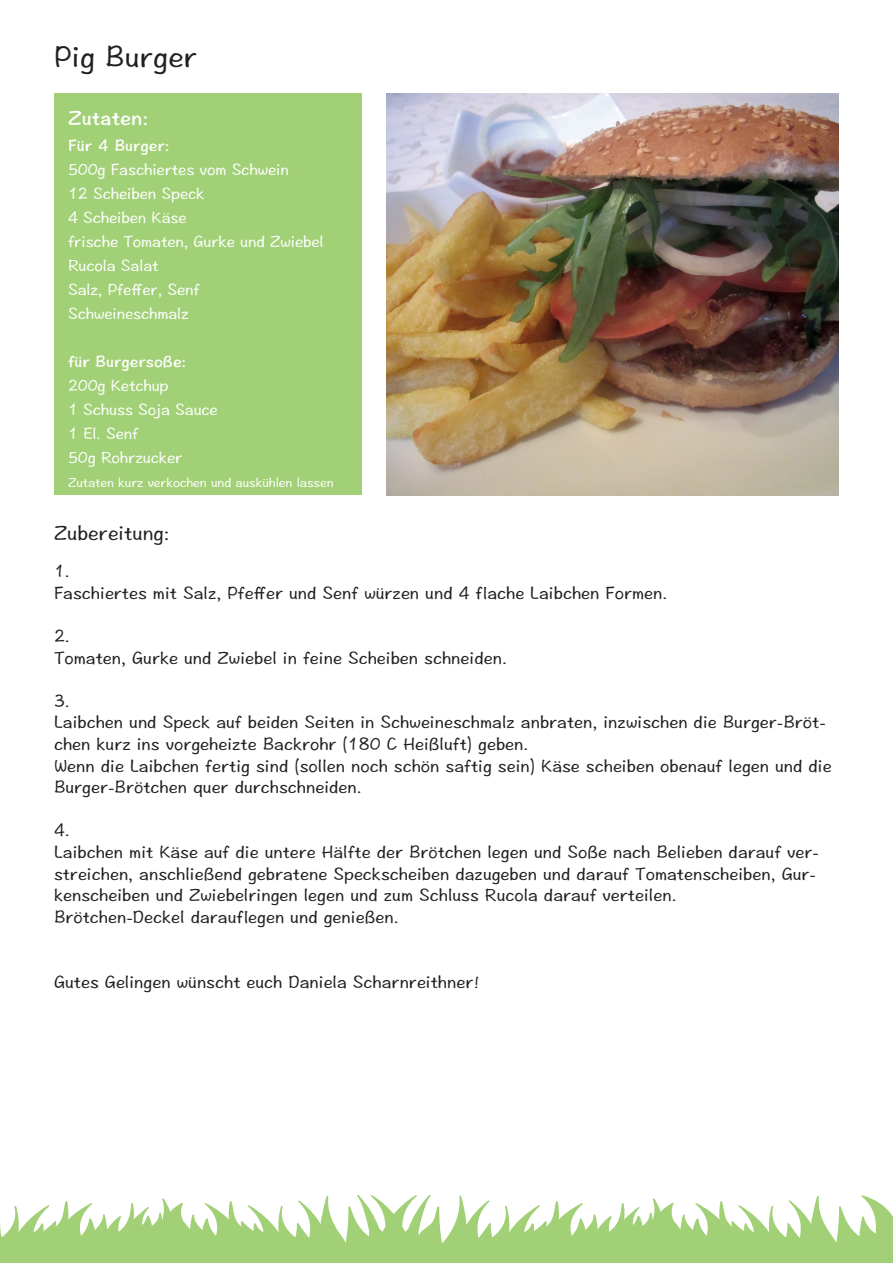
<style>
.page{position:relative;width:893px;height:1263px;background:#fff}
.page>*{position:absolute;margin:0;border:0;box-sizing:border-box;transform-origin:0 0}
.t1{font:30.6px "Hannotate SC W5";color:#231f20}
.t2{font:21px "Hannotate SC W5";color:#231f20}
.t3{font:21px "Hannotate SC W7";color:#fff}
.t4{font:18px/21.6px "Hannotate SC W5";color:#231f20}
.t5{font:16.5px "Hannotate SC W5";letter-spacing:-.01em;color:#fff}
.t6{font:16.5px "Hannotate SC W7";color:#fff}
.t7{font:13.5px "Hannotate SC W5";letter-spacing:-.01em;color:#fff}
</style>
<div class="page">
<div style="left:54px;top:94px;width:307px;height:401px;background:#a1d076"></div>
<img style="left:387px;top:94px;width:452px;height:401px">
<svg style="left:0;top:1195px;width:893px;height:68px;fill:#a1d076"></svg>
<p class="t1" style="left:54px;top:38px;width:145px">Pig Burger</p>
<p class="t3" style="left:68px;top:105px;width:82px">Zutaten:</p>
<p class="t6" style="left:68px;top:135px;width:103px">Für 4 Burger:</p>
<p class="t5" style="left:68px;top:159px;width:222px">500g Faschiertes vom Schwein</p>
<p class="t5" style="left:68px;top:183px;width:138px">12 Scheiben Speck</p>
<p class="t5" style="left:68px;top:207px;width:120px">4 Scheiben Käse</p>
<p class="t5" style="left:68px;top:231px;width:257px">frische Tomaten, Gurke und Zwiebel</p>
<p class="t5" style="left:68px;top:255px;width:92px">Rucola Salat</p>
<p class="t5" style="left:68px;top:279px;width:133px">Salz, Pfeffer, Senf</p>
<p class="t5" style="left:68px;top:303px;width:122px">Schweineschmalz</p>
<p class="t6" style="left:68px;top:351px;width:120px">für Burgersoße:</p>
<p class="t5" style="left:68px;top:375px;width:102px">200g Ketchup</p>
<p class="t5" style="left:68px;top:399px;width:151px">1 Schuss Soja Sauce</p>
<p class="t5" style="left:68px;top:423px;width:72px">1 El. Senf</p>
<p class="t5" style="left:68px;top:447px;width:116px">50g Rohrzucker</p>
<p class="t7" style="left:68px;top:474px;width:267px">Zutaten kurz verkochen und auskühlen lassen</p>
<p class="t2" style="left:54px;top:520px;width:117px">Zubereitung:</p>
<p class="t4" style="left:54px;top:560px;width:17px">1.</p>
<p class="t4" style="left:54px;top:582px;width:615px">Faschiertes mit Salz, Pfeffer und Senf würzen und 4 flache Laibchen Formen.</p>
<p class="t4" style="left:54px;top:625px;width:17px">2.</p>
<p class="t4" style="left:54px;top:647px;width:454px">Tomaten, Gurke und Zwiebel in feine Scheiben schneiden.</p>
<p class="t4" style="left:54px;top:690px;width:17px">3.</p>
<p class="t4" style="left:54px;top:711px;width:773px">Laibchen und Speck auf beiden Seiten in Schweineschmalz anbraten, inzwischen die Burger-Bröt&shy;chen kurz ins vorgeheizte Backrohr (180 C Heißluft) geben.</p>
<p class="t4" style="left:54px;top:755px;width:779px">Wenn die Laibchen fertig sind (sollen noch schön saftig sein) Käse scheiben obenauf legen und die<br>Burger-Brötchen quer durchschneiden.</p>
<p class="t4" style="left:54px;top:819px;width:17px">4.</p>
<p class="t4" style="left:54px;top:841px;width:767px">Laibchen mit Käse auf die untere Hälfte der Brötchen legen und Soße nach Belieben darauf ver&shy;streichen, anschließend gebratene Speckscheiben dazugeben und darauf Tomatenscheiben, Gur&shy;kenscheiben und Zwiebelringen legen und zum Schluss Rucola darauf verteilen.</p>
<p class="t4" style="left:54px;top:906px;width:346px">Brötchen-Deckel darauflegen und genießen.</p>
<p class="t4" style="left:54px;top:971px;width:427px">Gutes Gelingen wünscht euch Daniela Scharnreithner!</p>
</div>
